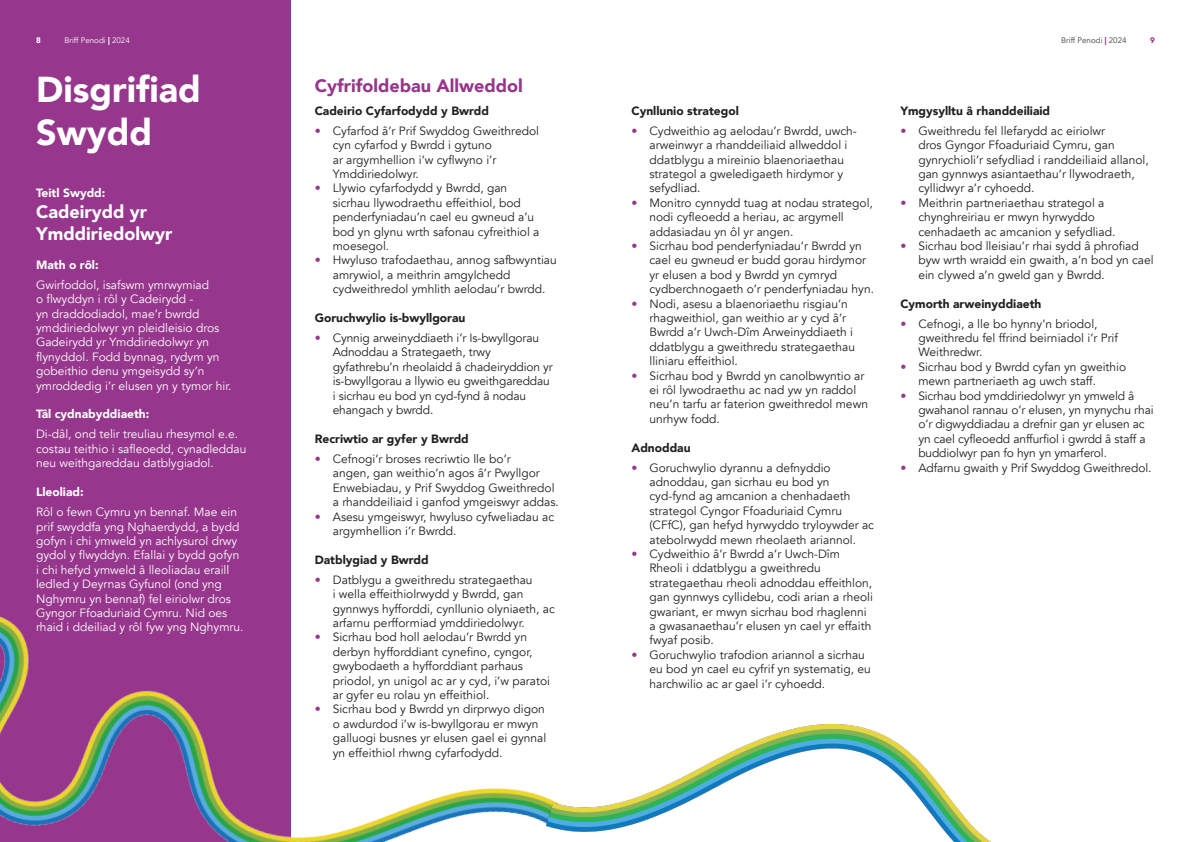
<style>
.page{position:relative;width:1191px;height:842px;background:#fff}
.page>*{position:absolute;margin:0;border:0;box-sizing:border-box;transform-origin:0 0}
.t1{font:900 36px/43.2px "Avenir";color:#fff}
.t2{font:900 18px/21.6px "Avenir";color:#fff}
.t3{font:900 18px "Avenir";color:#96368c}
.t4{font:12px/14.4px "Avenir";color:#231f20}
.t5{font:12px/14.4px "Avenir";color:#fff}
.t6{font:900 12px "Avenir";color:#231f20}
.t7{font:900 12px "Avenir";color:#fff}
.t8{font:8px "Avenir";color:#fff}
.t9{font:8px "Avenir";color:#3e3e3f}
.t10{font:900 8px "Avenir";color:#fff}
.t11{font:900 8px "Avenir";color:#96368c}
.s1{font-weight:900}
.s2{font-weight:900;color:#96368c}
.s3{font-weight:800;color:#96368c}
</style>
<div class="page">
<img style="left:0;top:6px;width:546px;height:836px">
<img style="left:546px;top:724px;width:445px;height:118px">
<p class="t10" style="left:36px;top:33px;width:6px">8</p>
<p class="t8" style="left:64px;top:35px;width:67px">Briff Penodi <span class="s1">|</span> 2024</p>
<p class="t9" style="left:1061px;top:35px;width:67px">Briff Penodi <span class="s2">|</span> 2024</p>
<p class="t11" style="left:1150px;top:33px;width:6px">9</p>
<h1 class="t1" style="left:36px;top:67px;width:166px">Disgrifiad<br>Swydd</h1>
<p class="t7" style="left:36px;top:182px;width:71px">Teitl Swydd:</p>
<h2 class="t2" style="left:36px;top:201px;width:138px">Cadeirydd yr<br>Ymddiriedolwyr</h2>
<p class="t7" style="left:36px;top:254px;width:64px">Math o rôl:</p>
<p class="t5" style="left:36px;top:278px;width:197px">Gwirfoddol, isafswm ymrwymiad<br>o flwyddyn i rôl y Cadeirydd -<br>yn draddodiadol, mae’r bwrdd ymddiriedolwyr yn pleidleisio dros<br>Gadeirydd yr Ymddiriedolwyr yn flynyddol. Fodd bynnag, rydym yn gobeithio denu ymgeisydd sy’n ymroddedig i’r elusen yn y tymor hir.</p>
<p class="t7" style="left:36px;top:404px;width:115px">Tâl cydnabyddiaeth:</p>
<p class="t5" style="left:36px;top:427px;width:212px">Di-dâl, ond telir treuliau rhesymol e.e. costau teithio i safleoedd, cynadleddau neu weithgareddau datblygiadol.</p>
<p class="t7" style="left:36px;top:482px;width:49px">Lleoliad:</p>
<p class="t5" style="left:36px;top:505px;width:209px">Rôl o fewn Cymru yn bennaf. Mae ein prif swyddfa yng Nghaerdydd, a bydd gofyn i chi ymweld yn achlysurol drwy gydol y flwyddyn. Efallai y bydd gofyn i chi hefyd ymweld â lleoliadau eraill ledled y Deyrnas Gyfunol (ond yng Nghymru yn bennaf) fel eiriolwr dros Gyngor Ffoaduriaid Cymru. Nid oes rhaid i ddeiliad y rôl fyw yng Nghymru.</p>
<h2 class="t3" style="left:315px;top:71px;width:210px">Cyfrifoldebau Allweddol</h2>
<p class="t6" style="left:315px;top:100px;width:176px">Cadeirio Cyfarfodydd y Bwrdd</p>
<p class="t4" style="left:333px;top:124px;width:208px;text-indent:-18px"><span class="s3">•</span> Cyfarfod â’r Prif Swyddog Gweithredol cyn cyfarfod y Bwrdd i gytuno<br>ar argymhellion i’w cyflwyno i’r<br>Ymddiriedolwyr.</p>
<p class="t4" style="left:333px;top:181px;width:208px;text-indent:-18px"><span class="s3">•</span> Llywio cyfarfodydd y Bwrdd, gan sicrhau llywodraethu effeithiol, bod penderfyniadau’n cael eu gwneud a’u bod yn glynu wrth safonau cyfreithiol a moesegol.</p>
<p class="t4" style="left:333px;top:253px;width:226px;text-indent:-18px"><span class="s3">•</span> Hwyluso trafodaethau, annog safbwyntiau amrywiol, a meithrin amgylchedd cydweithredol ymhlith aelodau’r bwrdd.</p>
<p class="t6" style="left:315px;top:307px;width:152px">Goruchwylio is-bwyllgorau</p>
<p class="t4" style="left:333px;top:331px;width:222px;text-indent:-18px"><span class="s3">•</span> Cynnig arweinyddiaeth i’r Is-bwyllgorau Adnoddau a Strategaeth, trwy gyfathrebu’n rheolaidd â chadeiryddion yr is-bwyllgorau a llywio eu gweithgareddau i sicrhau eu bod yn cyd-fynd â nodau ehangach y bwrdd.</p>
<p class="t6" style="left:315px;top:428px;width:155px">Recriwtio ar gyfer y Bwrdd</p>
<p class="t4" style="left:333px;top:452px;width:227px;text-indent:-18px"><span class="s3">•</span> Cefnogi’r broses recriwtio lle bo’r<br>angen, gan weithio’n agos â’r Pwyllgor Enwebiadau, y Prif Swyddog Gweithredol a rhanddeiliaid i ganfod ymgeiswyr addas.</p>
<p class="t4" style="left:333px;top:509px;width:223px;text-indent:-18px"><span class="s3">•</span> Asesu ymgeiswyr, hwyluso cyfweliadau ac argymhellion i’r Bwrdd.</p>
<p class="t6" style="left:315px;top:549px;width:115px">Datblygiad y Bwrdd</p>
<p class="t4" style="left:333px;top:573px;width:224px;text-indent:-18px"><span class="s3">•</span> Datblygu a gweithredu strategaethau<br>i wella effeithiolrwydd y Bwrdd, gan gynnwys hyfforddi, cynllunio olyniaeth, ac arfarnu perfformiad ymddiriedolwyr.</p>
<p class="t4" style="left:333px;top:630px;width:219px;text-indent:-18px"><span class="s3">•</span> Sicrhau bod holl aelodau’r Bwrdd yn derbyn hyfforddiant cynefino, cyngor, gwybodaeth a hyfforddiant parhaus priodol, yn unigol ac ar y cyd, i’w paratoi ar gyfer eu rolau yn effeithiol.</p>
<p class="t4" style="left:333px;top:702px;width:215px;text-indent:-18px"><span class="s3">•</span> Sicrhau bod y Bwrdd yn dirprwyo digon o awdurdod i’w is-bwyllgorau er mwyn galluogi busnes yr elusen gael ei gynnal yn effeithiol rhwng cyfarfodydd.</p>
<p class="t6" style="left:631px;top:100px;width:109px">Cynllunio strategol</p>
<p class="t4" style="left:649px;top:124px;width:209px;text-indent:-18px"><span class="s3">•</span> Cydweithio ag aelodau’r Bwrdd, uwch&shy;arweinwyr a rhanddeiliaid allweddol i ddatblygu a mireinio blaenoriaethau strategol a gweledigaeth hirdymor y sefydliad.</p>
<p class="t4" style="left:649px;top:196px;width:225px;text-indent:-18px"><span class="s3">•</span> Monitro cynnydd tuag at nodau strategol, nodi cyfleoedd a heriau, ac argymell addasiadau yn ôl yr angen.</p>
<p class="t4" style="left:649px;top:239px;width:226px;text-indent:-18px"><span class="s3">•</span> Sicrhau bod penderfyniadau’r Bwrdd yn cael eu gwneud er budd gorau hirdymor yr elusen a bod y Bwrdd yn cymryd cydberchnogaeth o’r penderfyniadau hyn.</p>
<p class="t4" style="left:649px;top:296px;width:207px;text-indent:-18px"><span class="s3">•</span> Nodi, asesu a blaenoriaethu risgiau’n rhagweithiol, gan weithio ar y cyd â’r Bwrdd a’r Uwch-Dîm Arweinyddiaeth i ddatblygu a gweithredu strategaethau lliniaru effeithiol.</p>
<p class="t4" style="left:649px;top:368px;width:220px;text-indent:-18px"><span class="s3">•</span> Sicrhau bod y Bwrdd yn canolbwyntio ar ei rôl lywodraethu ac nad yw yn raddol neu’n tarfu ar faterion gweithredol mewn unrhyw fodd.</p>
<p class="t6" style="left:631px;top:437px;width:61px">Adnoddau</p>
<p class="t4" style="left:649px;top:460px;width:226px;text-indent:-18px"><span class="s3">•</span> Goruchwylio dyrannu a defnyddio adnoddau, gan sicrhau eu bod yn cyd-fynd ag amcanion a chenhadaeth strategol Cyngor Ffoaduriaid Cymru (CFfC), gan hefyd hyrwyddo tryloywder ac atebolrwydd mewn rheolaeth ariannol.</p>
<p class="t4" style="left:649px;top:547px;width:225px;text-indent:-18px"><span class="s3">•</span> Cydweithio â’r Bwrdd a’r Uwch-Dîm Rheoli i ddatblygu a gweithredu strategaethau rheoli adnoddau effeithlon, gan gynnwys cyllidebu, codi arian a rheoli gwariant, er mwyn sicrhau bod rhaglenni a gwasanaethau’r elusen yn cael yr effaith fwyaf posib.</p>
<p class="t4" style="left:649px;top:648px;width:223px;text-indent:-18px"><span class="s3">•</span> Goruchwylio trafodion ariannol a sicrhau eu bod yn cael eu cyfrif yn systematig, eu harchwilio ac ar gael i’r cyhoedd.</p>
<p class="t6" style="left:900px;top:100px;width:151px">Ymgysylltu â rhanddeiliaid</p>
<p class="t4" style="left:918px;top:124px;width:232px;text-indent:-18px"><span class="s3">•</span> Gweithredu fel llefarydd ac eiriolwr<br>dros Gyngor Ffoaduriaid Cymru, gan gynrychioli’r sefydliad i randdeiliaid allanol, gan gynnwys asiantaethau’r llywodraeth, cyllidwyr a’r cyhoedd.</p>
<p class="t4" style="left:918px;top:196px;width:198px;text-indent:-18px"><span class="s3">•</span> Meithrin partneriaethau strategol a chynghreiriau er mwyn hyrwyddo cenhadaeth ac amcanion y sefydliad.</p>
<p class="t4" style="left:918px;top:239px;width:237px;text-indent:-18px"><span class="s3">•</span> Sicrhau bod lleisiau’r rhai sydd â phrofiad byw wrth wraidd ein gwaith, a’n bod yn cael ein clywed a’n gweld gan y Bwrdd.</p>
<p class="t6" style="left:900px;top:293px;width:143px">Cymorth arweinyddiaeth</p>
<p class="t4" style="left:918px;top:317px;width:201px;text-indent:-18px"><span class="s3">•</span> Cefnogi, a lle bo hynny’n briodol, gweithredu fel ffrind beirniadol i’r Prif<br>Weithredwr.</p>
<p class="t4" style="left:918px;top:360px;width:209px;text-indent:-18px"><span class="s3">•</span> Sicrhau bod y Bwrdd cyfan yn gweithio mewn partneriaeth ag uwch staff.</p>
<p class="t4" style="left:918px;top:389px;width:237px;text-indent:-18px"><span class="s3">•</span> Sicrhau bod ymddiriedolwyr yn ymweld â gwahanol rannau o’r elusen, yn mynychu rhai o’r digwyddiadau a drefnir gan yr elusen ac yn cael cyfleoedd anffurfiol i gwrdd â staff a buddiolwyr pan fo hyn yn ymarferol.</p>
<p class="t4" style="left:900px;top:461px;width:253px"><span class="s3">•</span> Adfarnu gwaith y Prif Swyddog Gweithredol.</p>
</div>
